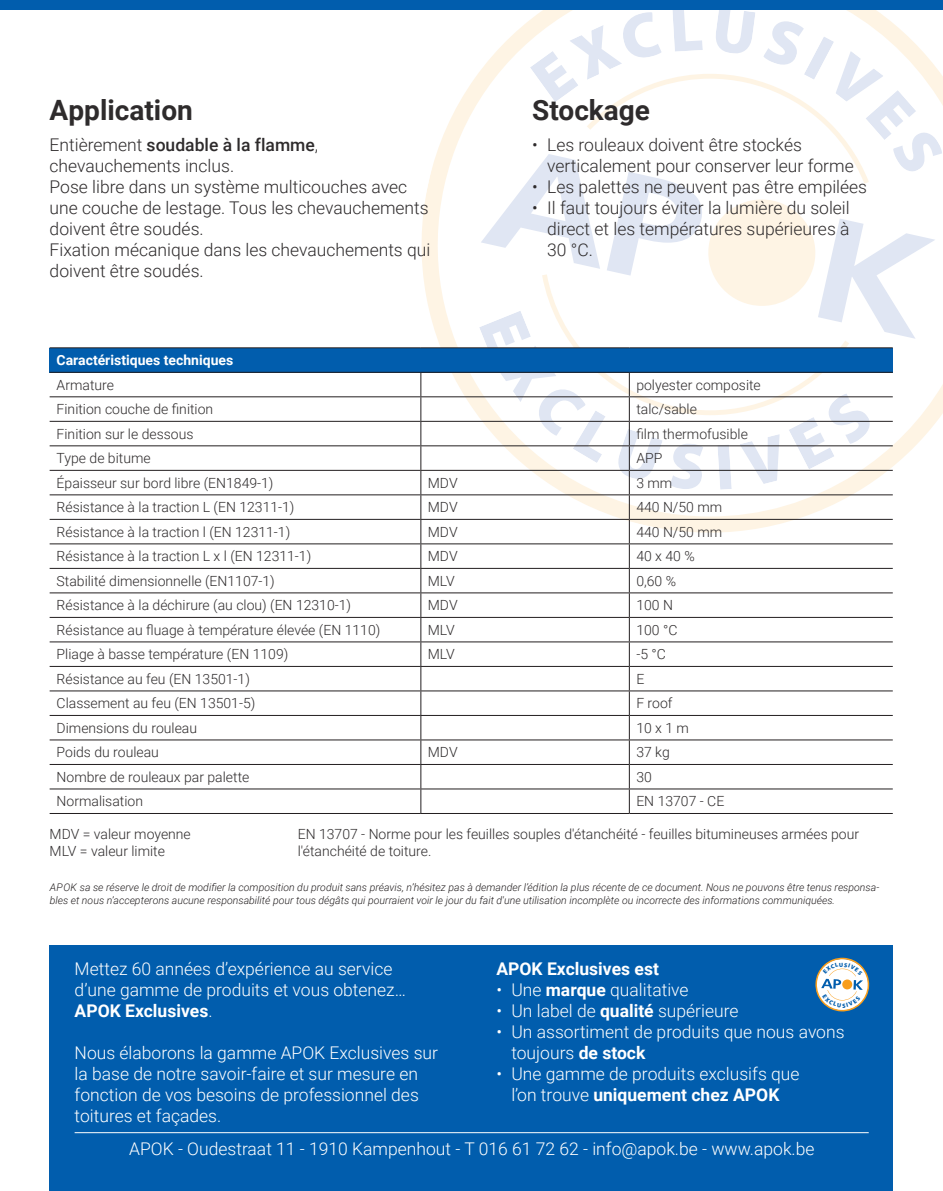
<style>
.page{position:relative;width:943px;height:1191px;background:#fff}
.page>*{position:absolute;margin:0;border:0;box-sizing:border-box;transform-origin:0 0}
.t1{font:700 28px "Roboto";color:#2e2b2c}
.t2{font:300 17.5px/21px "Roboto";color:#fff}
.t3{font:300 17.5px/21px "Roboto";color:#2e2b2c}
.t4{font:700 17.5px "Roboto";color:#fff}
.t5{font:300 14px/16.8px "Roboto";color:#2e2b2c}
.t6{font:700 14px "Roboto";color:#fff}
.t7{font:italic 300 10.5px/12.6px "Roboto";color:#231f20}
.s1{font-weight:500}
.s2{font-weight:700}
</style>
<div class="page">
<svg style="left:419px;top:73px;width:60px;height:459px"></svg>
<div style="left:0;top:0;width:943px;height:10px;background:#015dad"></div>
<div style="left:50px;top:348px;width:842px;height:24px;background:#015dad"></div>
<hr style="left:50px;top:347px;width:371px;height:1px;background:#231f20">
<hr style="left:421px;top:347px;width:208px;height:1px;background:#231f20">
<hr style="left:50px;top:372px;width:371px;height:1px;background:#231f20">
<hr style="left:421px;top:372px;width:208px;height:1px;background:#231f20">
<hr style="left:50px;top:396px;width:371px;height:1px;background:#231f20">
<hr style="left:421px;top:396px;width:208px;height:1px;background:#231f20">
<hr style="left:50px;top:421px;width:371px;height:1px;background:#231f20">
<hr style="left:421px;top:421px;width:208px;height:1px;background:#231f20">
<hr style="left:50px;top:445px;width:371px;height:1px;background:#231f20">
<hr style="left:421px;top:445px;width:208px;height:1px;background:#231f20">
<hr style="left:50px;top:470px;width:371px;height:1px;background:#231f20">
<hr style="left:421px;top:470px;width:208px;height:1px;background:#231f20">
<hr style="left:50px;top:494px;width:371px;height:1px;background:#231f20">
<hr style="left:421px;top:494px;width:208px;height:1px;background:#231f20">
<hr style="left:50px;top:519px;width:371px;height:1px;background:#231f20">
<hr style="left:421px;top:519px;width:208px;height:1px;background:#231f20">
<hr style="left:50px;top:543px;width:371px;height:1px;background:#231f20">
<hr style="left:421px;top:543px;width:208px;height:1px;background:#231f20">
<hr style="left:50px;top:568px;width:371px;height:1px;background:#231f20">
<hr style="left:421px;top:568px;width:208px;height:1px;background:#231f20">
<hr style="left:50px;top:592px;width:371px;height:1px;background:#231f20">
<hr style="left:421px;top:592px;width:208px;height:1px;background:#231f20">
<hr style="left:50px;top:617px;width:371px;height:1px;background:#231f20">
<hr style="left:421px;top:617px;width:208px;height:1px;background:#231f20">
<hr style="left:50px;top:641px;width:371px;height:1px;background:#231f20">
<hr style="left:421px;top:641px;width:208px;height:1px;background:#231f20">
<hr style="left:50px;top:666px;width:371px;height:1px;background:#231f20">
<hr style="left:421px;top:666px;width:208px;height:1px;background:#231f20">
<hr style="left:50px;top:690px;width:371px;height:1px;background:#231f20">
<hr style="left:421px;top:690px;width:208px;height:1px;background:#231f20">
<hr style="left:50px;top:715px;width:371px;height:1px;background:#231f20">
<hr style="left:421px;top:715px;width:208px;height:1px;background:#231f20">
<hr style="left:50px;top:739px;width:371px;height:1px;background:#231f20">
<hr style="left:421px;top:739px;width:208px;height:1px;background:#231f20">
<hr style="left:50px;top:764px;width:371px;height:1px;background:#231f20">
<hr style="left:421px;top:764px;width:208px;height:1px;background:#231f20">
<hr style="left:50px;top:788px;width:371px;height:1px;background:#231f20">
<hr style="left:421px;top:788px;width:208px;height:1px;background:#231f20">
<svg style="left:420px;top:373px;width:1px;height:440px"></svg>
<hr style="left:50px;top:813px;width:371px;height:1px;background:#231f20">
<hr style="left:421px;top:813px;width:208px;height:1px;background:#231f20">
<hr style="left:629px;top:813px;width:263px;height:1px;background:#231f20">
<div style="left:50px;top:945px;width:843px;height:246px;background:#015dad"></div>
<hr style="left:75px;top:1132px;width:793px;height:1px;background:#fff">
<svg style="left:479px;top:10px;width:464px;height:803px"></svg>
<svg style="left:815px;top:957px;width:54px;height:54px"></svg>
<h1 class="t1" style="left:50px;top:91px;width:145px">Application</h1>
<p class="t3" style="left:50px;top:134px;width:382px">Entièrement <span class="s1">soudable à la flamme</span>, chevauchements inclus.<br>Pose libre dans un système multicouches avec une couche de lestage. Tous les chevauchements doivent être soudés.<br>Fixation mécanique dans les chevauchements qui doivent être soudés.</p>
<h1 class="t1" style="left:532px;top:91px;width:119px">Stockage</h1>
<p class="t3" style="left:547px;top:134px;width:308px;text-indent:-15px">• Les rouleaux doivent être stockés verticalement pour conserver leur forme</p>
<p class="t3" style="left:532px;top:176px;width:336px">• Les palettes ne peuvent pas être empilées</p>
<p class="t3" style="left:547px;top:197px;width:304px;text-align:justify;text-indent:-15px">• Il faut toujours éviter la lumière du soleil direct et les températures supérieures à 30 °C.</p>
<p class="t6" style="left:57px;top:350px;width:178px">Caractéristiques techniques</p>
<p class="t5" style="left:57px;top:376px;width:59px">Armature</p>
<p class="t5" style="left:636px;top:376px;width:126px">polyester composite</p>
<p class="t5" style="left:57px;top:400px;width:158px">Finition couche de finition</p>
<p class="t5" style="left:636px;top:400px;width:62px">talc/sable</p>
<p class="t5" style="left:57px;top:425px;width:138px">Finition sur le dessous</p>
<p class="t5" style="left:636px;top:425px;width:113px">film thermofusible</p>
<p class="t5" style="left:57px;top:449px;width:96px">Type de bitume</p>
<p class="t5" style="left:636px;top:449px;width:27px">APP</p>
<p class="t5" style="left:57px;top:474px;width:218px">Épaisseur sur bord libre (EN1849-1)</p>
<p class="t5" style="left:428px;top:474px;width:31px">MDV</p>
<p class="t5" style="left:636px;top:474px;width:37px">3 mm</p>
<p class="t5" style="left:57px;top:498px;width:239px">Résistance à la traction L (EN 12311-1)</p>
<p class="t5" style="left:428px;top:498px;width:31px">MDV</p>
<p class="t5" style="left:636px;top:498px;width:87px">440 N/50 mm</p>
<p class="t5" style="left:57px;top:523px;width:235px">Résistance à la traction l (EN 12311-1)</p>
<p class="t5" style="left:428px;top:523px;width:31px">MDV</p>
<p class="t5" style="left:636px;top:523px;width:87px">440 N/50 mm</p>
<p class="t5" style="left:57px;top:547px;width:256px">Résistance à la traction L x l (EN 12311-1)</p>
<p class="t5" style="left:428px;top:547px;width:31px">MDV</p>
<p class="t5" style="left:636px;top:547px;width:60px">40 x 40 %</p>
<p class="t5" style="left:57px;top:572px;width:220px">Stabilité dimensionnelle (EN1107-1)</p>
<p class="t5" style="left:428px;top:572px;width:28px">MLV</p>
<p class="t5" style="left:636px;top:572px;width:41px">0,60 %</p>
<p class="t5" style="left:57px;top:596px;width:296px">Résistance à la déchirure (au clou) (EN 12310-1)</p>
<p class="t5" style="left:428px;top:596px;width:31px">MDV</p>
<p class="t5" style="left:636px;top:596px;width:38px">100 N</p>
<p class="t5" style="left:57px;top:621px;width:325px">Résistance au fluage à température élevée (EN 1110)</p>
<p class="t5" style="left:428px;top:621px;width:28px">MLV</p>
<p class="t5" style="left:636px;top:621px;width:43px">100 °C</p>
<p class="t5" style="left:57px;top:645px;width:233px">Pliage à basse température (EN 1109)</p>
<p class="t5" style="left:428px;top:645px;width:28px">MLV</p>
<p class="t5" style="left:636px;top:645px;width:31px">-5 °C</p>
<p class="t5" style="left:57px;top:670px;width:195px">Résistance au feu (EN 13501-1)</p>
<p class="t5" style="left:636px;top:670px;width:9px">E</p>
<p class="t5" style="left:57px;top:694px;width:200px">Classement au feu (EN 13501-5)</p>
<p class="t5" style="left:636px;top:694px;width:38px">F roof</p>
<p class="t5" style="left:57px;top:719px;width:142px">Dimensions du rouleau</p>
<p class="t5" style="left:636px;top:719px;width:54px">10 x 1 m</p>
<p class="t5" style="left:57px;top:743px;width:104px">Poids du rouleau</p>
<p class="t5" style="left:428px;top:743px;width:31px">MDV</p>
<p class="t5" style="left:636px;top:743px;width:35px">37 kg</p>
<p class="t5" style="left:57px;top:768px;width:194px">Nombre de rouleaux par palette</p>
<p class="t5" style="left:636px;top:768px;width:17px">30</p>
<p class="t5" style="left:57px;top:792px;width:88px">Normalisation</p>
<p class="t5" style="left:636px;top:792px;width:89px">EN 13707 - CE</p>
<p class="t5" style="left:50px;top:825px;width:143px">MDV = valeur moyenne<br>MLV = valeur limite</p>
<p class="t5" style="left:298px;top:825px;width:563px">EN 13707 - Norme pour les feuilles souples d'étanchéité - feuilles bitumineuses armées pour l'étanchéité de toiture.</p>
<p class="t7" style="left:50px;top:880px;width:831px">APOK sa se réserve le droit de modifier la composition du produit sans préavis, n’hésitez pas à demander l’édition la plus récente de ce document. Nous ne pouvons être tenus responsa&shy;bles et nous n’accepterons aucune responsabilité pour tous dégâts qui pourraient voir le jour du fait d'une utilisation incomplète ou incorrecte des informations communiquées.</p>
<p class="t2" style="left:75px;top:957px;width:333px">Mettez 60 années d’expérience au service d’une gamme de produits et vous obtenez…<br><span class="s2">APOK Exclusives</span>.</p>
<p class="t2" style="left:75px;top:1041px;width:365px">Nous élaborons la gamme APOK Exclusives sur la base de notre savoir-faire et sur mesure en fonction de vos besoins de professionnel des toitures et façades.</p>
<p class="t4" style="left:496px;top:956px;width:164px">APOK Exclusives est</p>
<p class="t2" style="left:496px;top:978px;width:194px">• Une <span class="s2">marque</span> qualitative</p>
<p class="t2" style="left:496px;top:999px;width:243px">• Un label de <span class="s2">qualité</span> supérieure</p>
<p class="t2" style="left:511px;top:1020px;width:335px;text-indent:-15px">• Un assortiment de produits que nous avons toujours <span class="s2">de stock</span></p>
<p class="t2" style="left:496px;top:1062px;width:304px;text-align:center">• Une gamme de produits exclusifs que l’on trouve <span class="s2">uniquement chez APOK</span></p>
<p class="t2" style="left:129px;top:1137px;width:687px">APOK - Oudestraat 11 - 1910 Kampenhout - T 016 61 72 62 - info@apok.be - www.apok.be</p>
</div>
